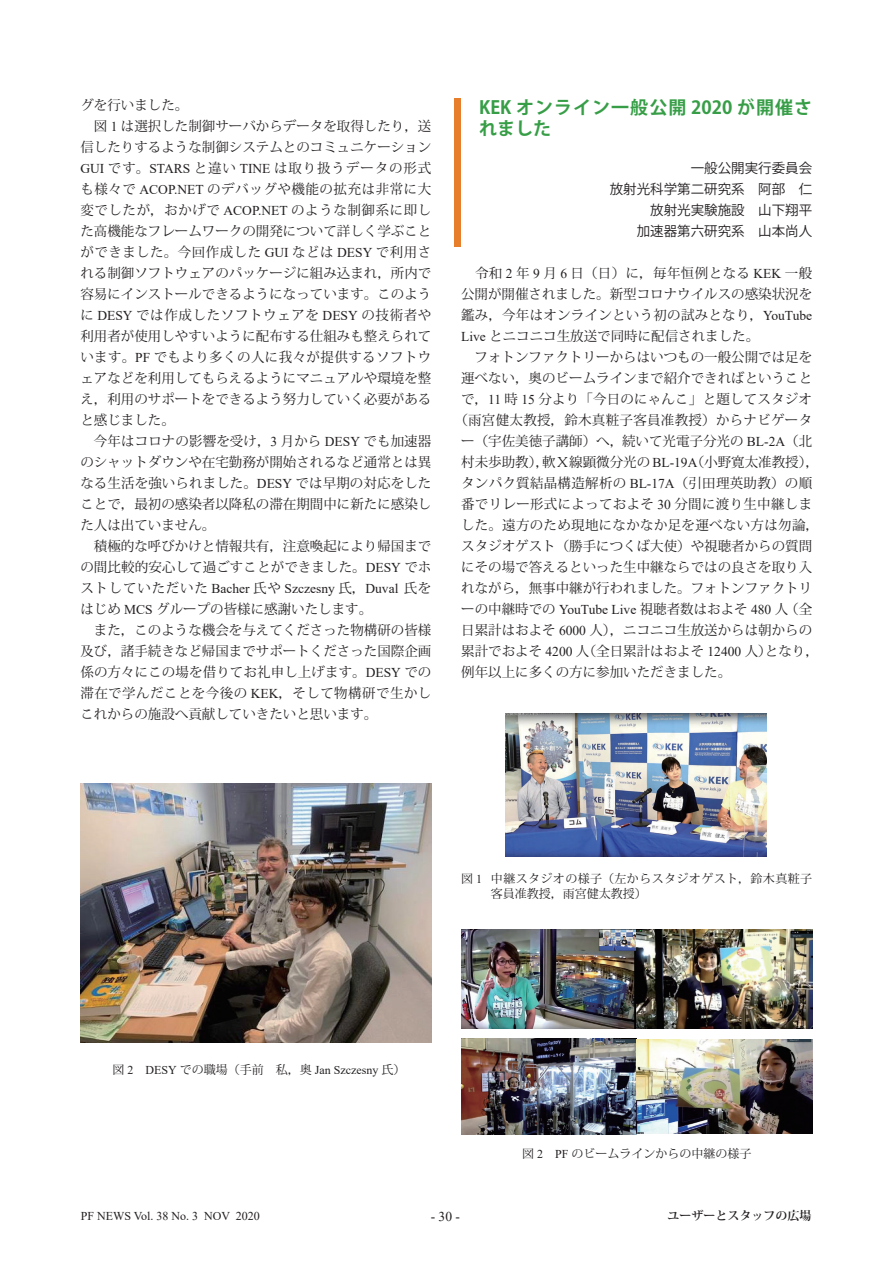
<style>
.page{position:relative;width:893px;height:1263px;background:#fff}
.page>*{position:absolute;margin:0;border:0;box-sizing:border-box;transform-origin:0 0}
.t1{font:700 18px/21px "Koz Go Pro";letter-spacing:.055em;color:#379e47}
.t2{font:13.5px/21px "Koz Min Pro";color:#231f20}
.t3{font:13.5px "Koz Min Pro";letter-spacing:.02em;color:#231f20}
.t4{font:13.5px/21px "Koz Go Pro";color:#231f20;text-align:right}
.t5{font:13.5px "Times New Roman";color:#231f20}
.t6{font:13.5px "Koz Min Pro";letter-spacing:.03em;color:#231f20}
.t7{font:12px "Times New Roman";color:#231f20}
.t8{font:12px/15px "Koz Min Pro";letter-spacing:.035em;color:#231f20}
.t9{font:12px "Koz Min Pro";color:#231f20}
.t10{font:700 12px "Koz Min Pro";color:#231f20}
.s1{font-family:"Times New Roman"}
.s2{font-family:"Koz Min Pro"}
</style>
<div class="page">
<img style="left:80px;top:783px;width:351px;height:260px">
<div style="left:455px;top:98px;width:6px;height:149px;background:#e77e2c"></div>
<img style="left:505px;top:714px;width:261px;height:142px">
<img style="left:461px;top:930px;width:351px;height:99px">
<img style="left:461px;top:1038px;width:351px;height:96px">
<p class="t2" style="left:80px;top:94px;width:353px">グを行いました。<br>　図 <span class="s1">1</span> は選択した制御サーバからデータを取得したり，送信したりするような制御システムとのコミュニケーション<br><span class="s1">GUI</span> です。<span class="s1">STARS</span> と違い <span class="s1">TINE</span> は取り扱うデータの形式も様々で <span class="s1">ACOP.NET</span> のデバッグや機能の拡充は非常に大変でしたが，おかげで <span class="s1">ACOP.NET</span> のような制御系に即した高機能なフレームワークの開発について詳しく学ぶことができました。今回作成した <span class="s1">GUI</span> などは <span class="s1">DESY</span> で利用される制御ソフトウェアのパッケージに組み込まれ，所内で容易にインストールできるようになっています。このように <span class="s1">DESY</span> では作成したソフトウェアを <span class="s1">DESY</span> の技術者や利用者が使用しやすいように配布する仕組みも整えられています。<span class="s1">PF</span> でもより多くの人に我々が提供するソフトウェアなどを利用してもらえるようにマニュアルや環境を整え，利用のサポートをできるよう努力していく必要があると感じました。<br>　今年はコロナの影響を受け，<span class="s1">3</span> 月から <span class="s1">DESY</span> でも加速器のシャットダウンや在宅勤務が開始されるなど通常とは異なる生活を強いられました。<span class="s1">DESY</span> では早期の対応をしたことで，最初の感染者以降私の滞在期間中に新たに感染した人は出ていません。<br>　積極的な呼びかけと情報共有，注意喚起により帰国までの間比較的安心して過ごすことができました。<span class="s1">DESY</span> でホ</p>
<p class="t5" style="left:80px;top:579px;width:353px"><span class="s2">ストしていただいた</span> Bacher <span class="s2">氏や</span> Szczesny <span class="s2">氏，</span>Duval <span class="s2">氏を</span></p>
<p class="t2" style="left:80px;top:598px;width:353px">はじめ <span class="s1">MCS</span> グループの皆様に感謝いたします。<br>　また，このような機会を与えてくださった物構研の皆様及び，諸手続きなど帰国までサポートくださった国際企画係の方々にこの場を借りてお礼申し上げます。<span class="s1">DESY</span> での滞在で学んだことを今後の <span class="s1">KEK</span>，そして物構研で生かしこれからの施設へ貢献していきたいと思います。</p>
<h1 class="t1" style="left:461px;top:98px;width:352px">　KEK オンライン一般公開 2020 が開催さ　れました</h1>
<p class="t4" style="left:610px;top:158px;width:204px">一般公開実行委員会<br>放射光科学第二研究系　阿部　仁放射光実験施設　山下翔平<br>加速器第六研究系　山本尚人</p>
<p class="t6" style="left:461px;top:263px;width:352px">　令和 <span class="s1">2</span> 年 <span class="s1">9</span> 月 <span class="s1">6</span> 日（日）に，毎年恒例となる <span class="s1">KEK</span> 一般</p>
<p class="t2" style="left:461px;top:283px;width:353px">公開が開催されました。新型コロナウイルスの感染状況を</p>
<p class="t3" style="left:461px;top:305px;width:352px">鑑み，今年はオンラインという初の試みとなり，<span class="s1">YouTube</span></p>
<p class="t2" style="left:461px;top:325px;width:300px"><span class="s1">Live</span> とニコニコ生放送で同時に配信されました。</p>
<p class="t2" style="left:461px;top:346px;width:353px">　フォトンファクトリーからはいつもの一般公開では足を</p>
<p class="t2" style="left:461px;top:367px;width:353px">運べない，奥のビームラインまで紹介できればということ</p>
<p class="t2" style="left:461px;top:388px;width:352px">で，<span class="s1">11</span> 時 <span class="s1">15</span> 分より「今日のにゃんこ」と題してスタジオ</p>
<p class="t3" style="left:454px;top:410px;width:359px">（雨宮健太教授，鈴木真粧子客員准教授）からナビゲータ</p>
<p class="t2" style="left:461px;top:430px;width:352px">ー（宇佐美徳子講師）へ，続いて光電子分光の <span class="s1">BL-2A</span>（北</p>
<p class="t2" style="left:461px;top:451px;width:359px">村未歩助教），軟Ⅹ線顕微分光の <span class="s1">BL-19A</span>（小野寛太准教授），</p>
<p class="t3" style="left:461px;top:473px;width:353px">タンパク質結晶構造解析の <span class="s1">BL-17A</span>（引田理英助教）の順</p>
<p class="t3" style="left:461px;top:494px;width:352px">番でリレー形式によっておよそ <span class="s1">30</span> 分間に渡り生中継しま</p>
<p class="t3" style="left:461px;top:515px;width:359px">した。遠方のため現地になかなか足を運べない方は勿論，</p>
<p class="t2" style="left:461px;top:535px;width:352px">スタジオゲスト（勝手につくば大使）や視聴者からの質問</p>
<p class="t2" style="left:461px;top:556px;width:352px">にその場で答えるといった生中継ならではの良さを取り入</p>
<p class="t2" style="left:461px;top:577px;width:352px">れながら，無事中継が行われました。フォトンファクトリ</p>
<p class="t2" style="left:461px;top:598px;width:352px">ーの中継時での <span class="s1">YouTube Live</span> 視聴者数はおよそ <span class="s1">480</span> 人（全</p>
<p class="t2" style="left:461px;top:619px;width:352px">日累計はおよそ <span class="s1">6000</span> 人），ニコニコ生放送からは朝からの</p>
<p class="t2" style="left:461px;top:640px;width:359px">累計でおよそ <span class="s1">4200</span> 人（全日累計はおよそ <span class="s1">12400</span> 人）となり，</p>
<p class="t2" style="left:461px;top:661px;width:271px">例年以上に多くの方に参加いただきました。</p>
<p class="t8" style="left:491px;top:871px;width:323px;text-indent:-30px">図 <span class="s1">1</span> 中継スタジオの様子（左からスタジオゲスト，鈴木真粧子客員准教授，雨宮健太教授）</p>
<p class="t7" style="left:112px;top:1062px;width:294px"><span class="s2">図</span> 2 DESY <span class="s2">での職場（手前　私，奥</span> Jan Szczesny <span class="s2">氏）</span></p>
<p class="t9" style="left:522px;top:1145px;width:231px">図 <span class="s1">2 PF</span> のビームラインからの中継の様子</p>
<p class="t7" style="left:81px;top:1208px;width:181px">PF NEWS Vol. 38 No. 3 NOV 2020</p>
<p class="t5" style="left:431px;top:1207px;width:31px">- 30 -</p>
<p class="t10" style="left:667px;top:1207px;width:145px">ユーザーとスタッフの広場</p>
</div>
